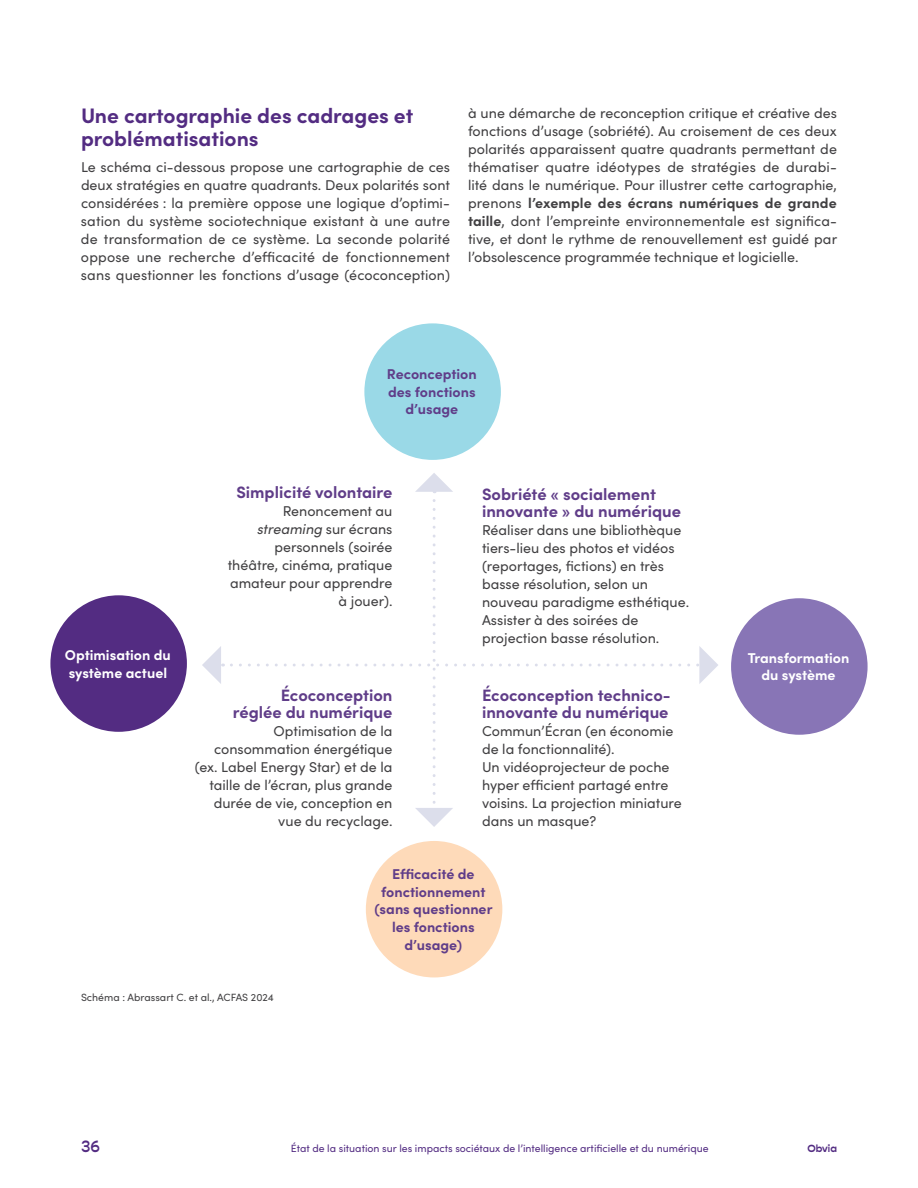
<style>
.page{position:relative;width:918px;height:1188px;background:#fff}
.page>*{position:absolute;margin:0;border:0;box-sizing:border-box;transform-origin:0 0}
.t1{font:700 21px/23.2px "Sofia Pro";color:#532c82}
.t2{font:700 16.5px/17.5px "Sofia Pro";color:#603d89}
.t3{font:500 16.5px "Gopher";color:#532c82}
.t4{font:14.25px/18px "Sofia Pro";color:#414042;text-align:justify}
.t5{font:700 14.25px/17.7px "Sofia Pro";color:#603d89;text-align:center}
.t6{font:700 14.25px/17.7px "Sofia Pro";color:#fff}
.t7{font:10.5px "Sofia Pro";color:#532c82}
.t8{font:10.5px "Sofia Pro";color:#414042}
.t9{font:700 10.5px "Gopher";color:#532c82}
.s1{font-weight:700}
.s2{font-style:italic}
</style>
<div class="page">
<div style="left:364px;top:323px;width:137px;height:137px;background:#9ad9e7;border-radius:50%"></div>
<div style="left:50px;top:595px;width:137px;height:137px;background:#532c82;border-radius:50%"></div>
<div style="left:731px;top:598px;width:137px;height:137px;background:#8875b6;border-radius:50%"></div>
<div style="left:366px;top:841px;width:136px;height:136px;background:#fedab9;border-radius:50%"></div>
<svg style="left:415px;top:473px;width:38px;height:20px"></svg>
<svg style="left:202px;top:646px;width:22px;height:38px"></svg>
<svg style="left:231px;top:500px;width:487px;height:327px"></svg>
<h1 class="t1" style="left:81px;top:102px;width:334px">Une cartographie des cadrages et problématisations</h1>
<p class="t4" style="left:81px;top:157px;width:371px">Le schéma ci-dessous propose une cartographie de ces deux stratégies en quatre quadrants. Deux polarités sont considérées : la première oppose une logique d’optimi&shy;sation du système sociotechnique existant à une autre de transformation de ce système. La seconde polarité oppose une recherche d’efficacité de fonctionnement sans questionner les fonctions d’usage (écoconception)</p>
<p class="t4" style="left:468px;top:103px;width:371px">à une démarche de reconception critique et créative des fonctions d’usage (sobriété). Au croisement de ces deux polarités apparaissent quatre quadrants permettant de thématiser quatre idéotypes de stratégies de durabi&shy;lité dans le numérique. Pour illustrer cette cartographie, prenons <span class="s1">l’exemple des écrans numériques de grande taille</span>, dont l’empreinte environnementale est significa&shy;tive, et dont le rythme de renouvellement est guidé par l’obsolescence programmée technique et logicielle.</p>
<p class="t5" style="left:387px;top:364px;width:91px">Reconception des fonctions d’usage</p>
<p class="t2" style="left:236px;top:483px;width:158px">Simplicité volontaire</p>
<p class="t4" style="left:228px;top:502px;width:166px;text-align:right">Renoncement au <span class="s2">streaming</span> sur écrans personnels (soirée théâtre, cinéma, pratique amateur pour apprendre à jouer).</p>
<p class="t2" style="left:482px;top:484px;width:201px">Sobriété « socialement innovante » du numérique</p>
<p class="t4" style="left:482px;top:520px;width:209px;text-align:left">Réaliser dans une bibliothèque tiers-lieu des photos et vidéos (reportages, fictions) en très basse résolution, selon un nouveau paradigme esthétique.<br>Assister à des soirées de projection basse résolution.</p>
<p class="t2" style="left:482px;top:685px;width:190px">Écoconception technico&shy;innovante du numérique</p>
<p class="t4" style="left:482px;top:722px;width:201px;text-align:left">Commun’Écran (en économie de la fonctionnalité).<br>Un vidéoprojecteur de poche hyper efficient partagé entre voisins. La projection miniature dans un masque?</p>
<p class="t6" style="left:65px;top:645px;width:107px">Optimisation du système actuel</p>
<p class="t6" style="left:748px;top:648px;width:103px;text-align:center">Transformation du système</p>
<p class="t2" style="left:233px;top:685px;width:161px;text-align:right">Écoconception réglée du numérique</p>
<p class="t4" style="left:195px;top:722px;width:199px;text-align:right">Optimisation de la consommation énergétique (ex. Label Energy Star) et de la taille de l’écran, plus grande durée de vie, conception en vue du recyclage.</p>
<p class="t8" style="left:81px;top:989px;width:194px">Schéma : Abrassart C. et al., ACFAS 2024</p>
<p class="t5" style="left:375px;top:864px;width:120px">Efficacité de fonctionnement (sans questionner les fonctions d’usage)</p>
<p class="t3" style="left:81px;top:1137px;width:20px">36</p>
<p class="t7" style="left:291px;top:1141px;width:419px">État de la situation sur les impacts sociétaux de l’intelligence artificielle et du numérique</p>
<p class="t9" style="left:808px;top:1142px;width:31px">Obvia</p>
</div>
